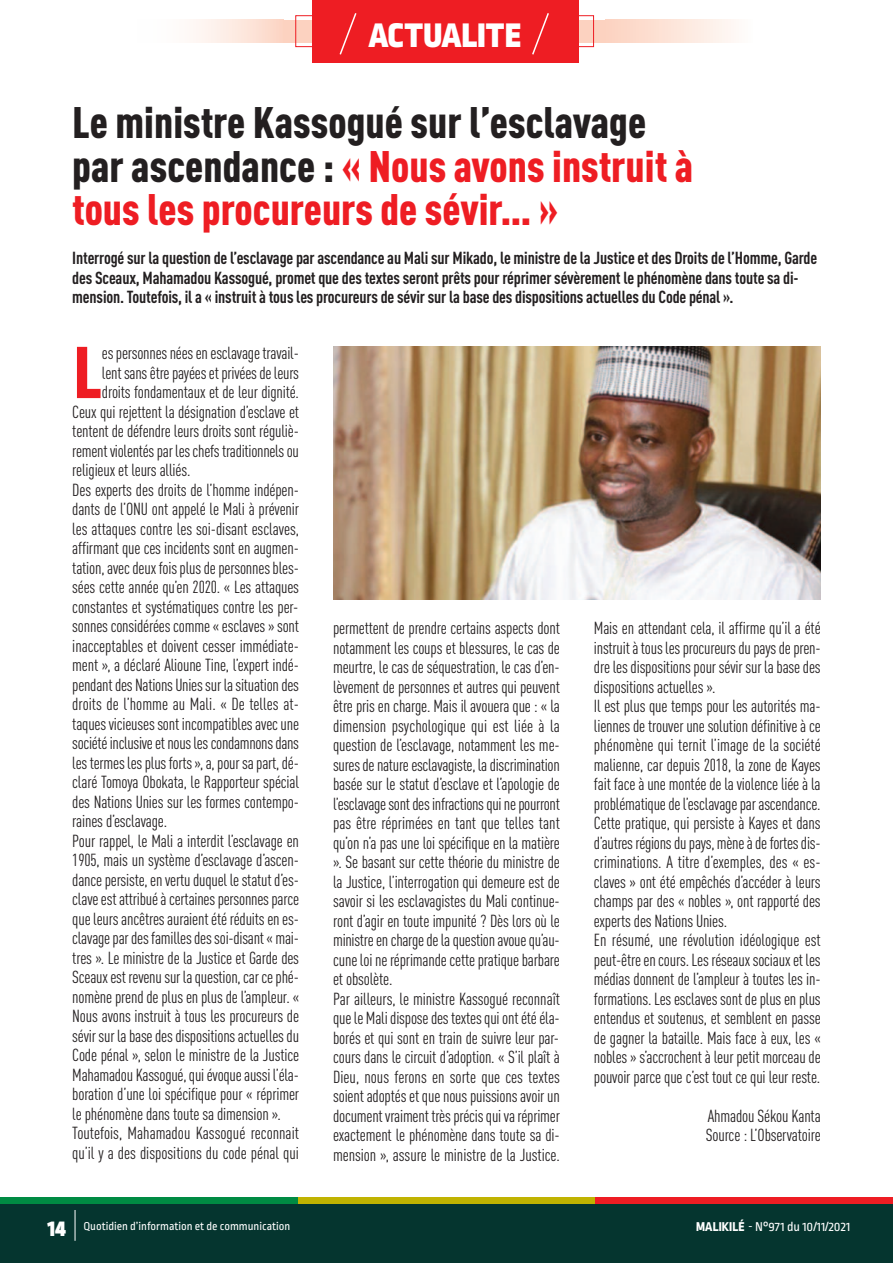
<style>
.page{position:relative;width:893px;height:1263px;background:#fff}
.page>*{position:absolute;margin:0;border:0;box-sizing:border-box;transform-origin:0 0}
.t1{font:900 condensed 72px "DIN Pro";color:#ee1d23}
.t2{font:900 condensed 43.5px/43.5px "DIN Pro";color:#231f20}
.t3{font:900 36px "Ropa Sans Pro";letter-spacing:.01em;color:#fff}
.t4{font:900 24px "Ropa Sans Pro";color:#fff}
.t5{font:condensed 17.25px/19.5px "DIN Pro";letter-spacing:-.01em;color:#231f20}
.t6{font:700 condensed 17.25px/19.5px "DIN Pro";letter-spacing:-.01em;color:#231f20}
.t7{font:13.5px "Ropa Sans Pro";color:#fff}
.t8{font:12px "Ropa Sans Pro";color:#fff}
.s1{color:#ee1d23}
.s2{font-weight:800}
</style>
<div class="page">
<div style="left:0;top:1203px;width:893px;height:60px;background:#05352f"></div>
<div style="left:0;top:1197px;width:298px;height:6px;background:#008b43"></div>
<div style="left:298px;top:1197px;width:297px;height:6px;background:#c0b301"></div>
<div style="left:595px;top:1197px;width:298px;height:6px;background:#ee1d23"></div>
<hr style="left:75px;top:1210px;width:1px;height:31px;background:#fff">
<div style="left:284px;top:20px;width:323px;height:23px;background:#fcd2c0"></div>
<div style="left:295px;top:15px;width:299px;height:32px;border:1px solid #ee1d23"></div>
<div style="left:312px;top:0;width:266px;height:63px;background:#ee1d23"></div>
<svg style="left:339px;top:13px;width:18px;height:42px"></svg>
<svg style="left:532px;top:13px;width:17px;height:42px"></svg>
<div style="left:137px;top:20px;width:147px;height:23px;background:linear-gradient(to right,#fff,#fcdaca)"></div>
<div style="left:606px;top:20px;width:147px;height:23px;background:linear-gradient(to right,#fcd2bf,#fefdfc)"></div>
<img style="left:334px;top:347px;width:487px;height:252px">
<h3 class="t3" style="left:369px;top:23px;width:154px">ACTUALITE</h3>
<h2 class="t2" style="left:72px;top:105px;width:622px">Le ministre Kassogué sur l’esclavage par ascendance : <span class="s1">« Nous avons instruit à tous les procureurs de sévir… »</span></h2>
<p class="t6" style="left:72px;top:250px;width:746px">Interrogé sur la question de l’esclavage par ascendance au Mali sur Mikado, le ministre de la Justice et des Droits de l’Homme, Garde des Sceaux, Mahamadou Kassogué, promet que des textes seront prêts pour réprimer sévèrement le phénomène dans toute sa di&shy;mension. Toutefois, il a « instruit à tous les procureurs de sévir sur la base des dispositions actuelles du Code pénal ».</p>
<h1 class="t1" style="left:73px;top:347px;width:31px">L</h1>
<p class="t5" style="left:102px;top:345px;width:198px">espersonnesnéesenesclavagetravail-</p>
<p class="t5" style="left:102px;top:364px;width:199px">lentsansêtrepayéesetprivéesdeleurs</p>
<p class="t5" style="left:102px;top:384px;width:199px">droits fondamentaux et de leur dignité.</p>
<p class="t5" style="left:72px;top:403px;width:228px">Ceux qui rejettent la désignation d’esclave et</p>
<p class="t5" style="left:72px;top:423px;width:228px">tentent de défendre leurs droits sont réguliè-</p>
<p class="t5" style="left:72px;top:442px;width:228px">rementviolentéspar leschefstraditionnelsou</p>
<p class="t5" style="left:72px;top:462px;width:120px">religieux et leurs alliés.</p>
<p class="t5" style="left:72px;top:481px;width:228px">Des experts des droits de l’homme indépen-</p>
<p class="t5" style="left:72px;top:501px;width:228px">dants de l’ONU ont appelé le Mali à prévenir</p>
<p class="t5" style="left:72px;top:520px;width:228px">les attaques contre les soi-disant esclaves,</p>
<p class="t5" style="left:72px;top:540px;width:228px">affirmant que ces incidents sont en augmen-</p>
<p class="t5" style="left:72px;top:559px;width:228px">tation,avecdeuxfoisplusdepersonnesbles-</p>
<p class="t5" style="left:72px;top:579px;width:228px">sées cette année qu’en 2020. « Les attaques</p>
<p class="t5" style="left:72px;top:598px;width:227px">constantes et systématiques contre les per-</p>
<p class="t5" style="left:72px;top:618px;width:228px">sonnes considérées comme « esclaves » sont</p>
<p class="t5" style="left:72px;top:637px;width:228px">inacceptables et doivent cesser immédiate-</p>
<p class="t5" style="left:72px;top:657px;width:228px">ment », a déclaré Alioune Tine, l’expert indé-</p>
<p class="t5" style="left:72px;top:676px;width:228px">pendantdes Nations Uniessur lasituationdes</p>
<p class="t5" style="left:72px;top:696px;width:228px">droits de l’homme au Mali. « De telles at-</p>
<p class="t5" style="left:72px;top:715px;width:228px">taquesvicieusessont incompatiblesavecune</p>
<p class="t5" style="left:72px;top:735px;width:228px">sociétéinclusiveetnouslescondamnonsdans</p>
<p class="t5" style="left:72px;top:754px;width:228px">lestermeslesplusforts»,a,poursapart,dé-</p>
<p class="t5" style="left:72px;top:774px;width:228px">claré Tomoya Obokata, le Rapporteur spécial</p>
<p class="t5" style="left:72px;top:793px;width:228px">des Nations Unies sur les formes contempo-</p>
<p class="t5" style="left:72px;top:813px;width:96px">raines d’esclavage.</p>
<p class="t5" style="left:72px;top:832px;width:228px">Pour rappel, le Mali a interdit l’esclavage en</p>
<p class="t5" style="left:72px;top:852px;width:228px">1905, mais un système d’esclavage d’ascen-</p>
<p class="t5" style="left:72px;top:871px;width:228px">dancepersiste,envertuduquel lestatutd’es-</p>
<p class="t5" style="left:72px;top:891px;width:228px">claveestattribuéàcertainespersonnesparce</p>
<p class="t5" style="left:72px;top:910px;width:228px">que leurs ancêtres auraient été réduits en es-</p>
<p class="t5" style="left:72px;top:930px;width:228px">clavagepardesfamillesdessoi-disant«mai-</p>
<p class="t5" style="left:72px;top:949px;width:228px">tres ». Le ministre de la Justice et Garde des</p>
<p class="t5" style="left:72px;top:969px;width:228px">Sceauxest revenusur laquestion,carcephé-</p>
<p class="t5" style="left:72px;top:988px;width:228px">nomène prend de plus en plus de l’ampleur. «</p>
<p class="t5" style="left:72px;top:1008px;width:228px">Nous avons instruit à tous les procureurs de</p>
<p class="t5" style="left:72px;top:1027px;width:228px">sévirsur labasedesdispositionsactuellesdu</p>
<p class="t5" style="left:72px;top:1047px;width:228px">Code pénal », selon le ministre de la Justice</p>
<p class="t5" style="left:72px;top:1066px;width:228px">Mahamadou Kassogué,quiévoqueaussi l’éla-</p>
<p class="t5" style="left:72px;top:1086px;width:228px">boration d’une loi spécifique pour « réprimer</p>
<p class="t5" style="left:72px;top:1105px;width:210px">le phénomène dans toute sa dimension ».</p>
<p class="t5" style="left:72px;top:1125px;width:228px">Toutefois, Mahamadou Kassogué reconnait</p>
<p class="t5" style="left:72px;top:1144px;width:228px">qu’il y a des dispositions du code pénal qui</p>
<p class="t5" style="left:333px;top:620px;width:228px">permettent de prendre certains aspects dont notamment les coups et blessures, le cas de meurtre, le cas de séquestration, le cas d’en&shy;lèvement de personnes et autres qui peuvent être pris en charge. Mais il avouera que : « la dimension psychologique qui est liée à la question de l’esclavage, notamment les me&shy;suresdenatureesclavagiste, ladiscrimination basée sur le statut d’esclave et l’apologie de l’esclavagesontdesinfractionsquinepourront pas être réprimées en tant que telles tant qu’on n’a pas une loi spécifique en la matière ». Se basant sur cette théorie du ministre de la Justice, l’interrogation qui demeure est de savoir si les esclavagistes du Mali continue&shy;ront d’agir en toute impunité ? Dès lors où le ministreenchargedelaquestionavouequ’au&shy;cune loi ne réprimande cette pratique barbare et obsolète.<br>Par ailleurs, le ministre Kassogué reconnaît quele Malidisposedestextesquiontétééla&shy;borés et qui sont en train de suivre leur par&shy;cours dans le circuit d’adoption. « S’il plaît à Dieu, nous ferons en sorte que ces textes soient adoptés et que nous puissions avoir un documentvraiment trèsprécisquivaréprimer exactement le phénomène dans toute sa di&shy;mension », assure le ministre de la Justice.</p>
<p class="t5" style="left:594px;top:620px;width:228px">Mais en attendant cela, il affirme qu’il a été instruitàtouslesprocureursdupaysdepren&shy;dre les dispositions pour sévir sur la base des dispositions actuelles ».<br>Il est plus que temps pour les autorités ma&shy;liennes de trouver une solution définitive à ce phénomène qui ternit l’image de la société malienne, car depuis 2018, la zone de Kayes fait face à une montée de la violence liée à la problématiquedel’esclavageparascendance.<br>Cette pratique, qui persiste à Kayes et dans d’autresrégionsdupays,mèneàdefortesdis&shy;criminations. A titre d’exemples, des « es&shy;claves » ont été empêchés d’accéder à leurs champs par des « nobles », ont rapporté des experts des Nations Unies.<br>En résumé, une révolution idéologique est peut-êtreencours.Lesréseauxsociauxet les médias donnent de l’ampleur à toutes les in&shy;formations. Les esclaves sont de plus en plus entendus et soutenus, et semblent en passe de gagner la bataille. Mais face à eux, les « nobles » s’accrochent à leur petit morceau de pouvoir parce que c’est tout ce qui leur reste.</p>
<p class="t5" style="left:706px;top:1107px;width:116px">Ahmadou Sékou Kanta<br>Source : L’Observatoire</p>
<h3 class="t4" style="left:47px;top:1220px;width:20px">14</h3>
<p class="t8" style="left:83px;top:1222px;width:209px">Quotidien d’information et de communication</p>
<p class="t7" style="left:696px;top:1222px;width:156px"><span class="s2">MALIKILé</span> - N°971 du 10/11/2021</p>
</div>
